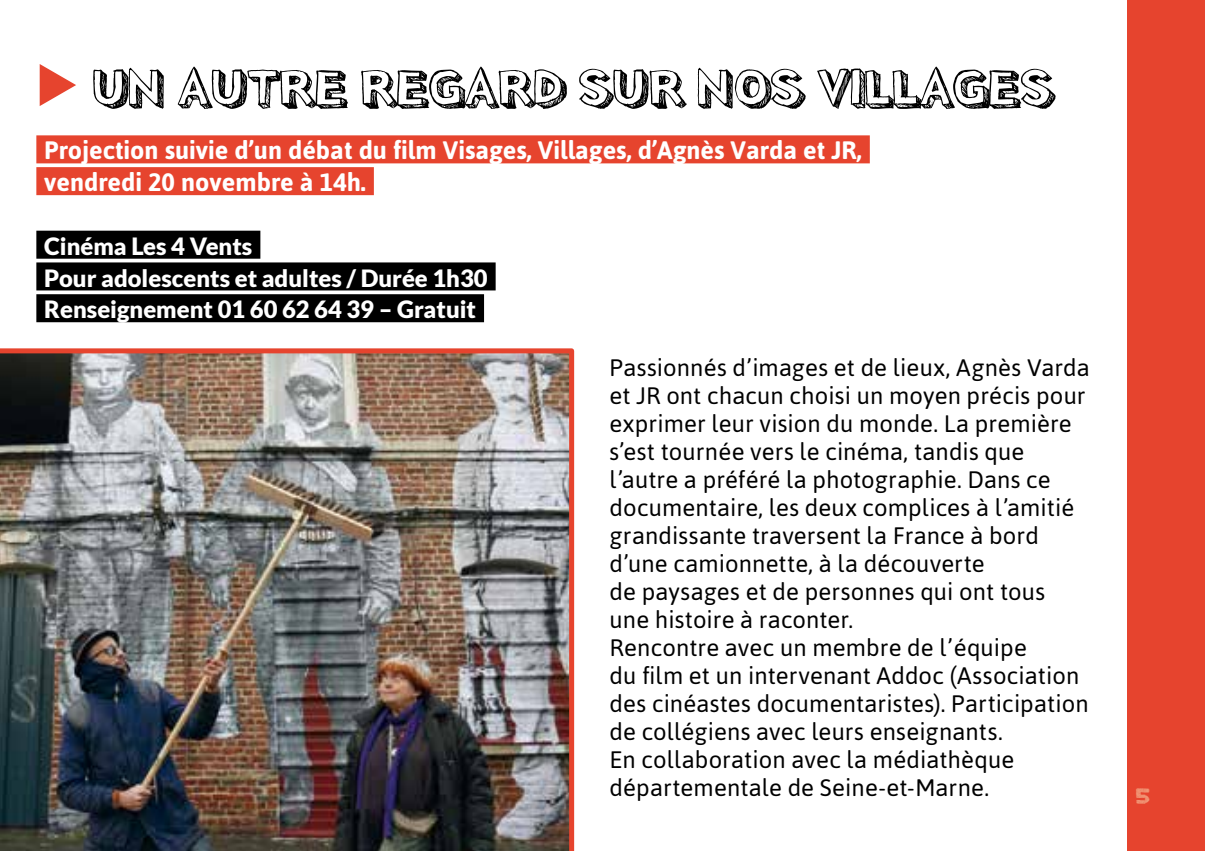
<style>
.page{position:relative;width:1205px;height:851px;background:#fff}
.page>*{position:absolute;margin:0;border:0;box-sizing:border-box;transform-origin:0 0}
.t1{font:53.25px "Pointy";letter-spacing:-.04em;color:#000}
.t2{font:27px "HVD Poster";color:#f19777}
.t3{font:700 25.25px/31.8px "Asap";color:#fff}
.t4{font:23.75px/28px "Asap";letter-spacing:.005em;color:#000}
.t5{font:900 23.75px/31.8px "Lato";color:#fff}
.s1{color:#e6442e}
</style>
<div class="page">
<img style="left:0;top:348px;width:574px;height:502px">
<div style="left:1127px;top:0;width:78px;height:850px;background:#e6442e"></div>
<div style="left:36px;top:135px;width:834px;height:28px;background:#e6442e"></div>
<div style="left:36px;top:167px;width:338px;height:28px;background:#e6442e"></div>
<div style="left:36px;top:231px;width:224px;height:28px;background:#000"></div>
<div style="left:36px;top:262px;width:460px;height:28px;background:#000"></div>
<div style="left:36px;top:294px;width:448px;height:28px;background:#000"></div>
<h1 class="t1" style="left:35px;top:60px;width:1022px"><span class="s1">◆</span> UN AUTRE REGARD SUR NOS VILLAGES</h1>
<p class="t3" style="left:44px;top:134px;width:819px">Projection suivie d’un débat du film Visages, Villages, d’Agnès Varda et JR, vendredi 20 novembre à 14h.</p>
<p class="t5" style="left:44px;top:229px;width:445px">Cinéma Les 4 Vents<br>Pour adolescents et adultes / Durée 1h30<br>Renseignement 01 60 62 64 39 – Gratuit</p>
<p class="t4" style="left:609px;top:353px;width:482px">Passionnés d’images et de lieux, Agnès Varda et JR ont chacun choisi un moyen précis pour exprimer leur vision du monde. La première s’est tournée vers le cinéma, tandis que l’autre a préféré la photographie. Dans ce documentaire, les deux complices à l’amitié grandissante traversent la France à bord d’une camionnette, à la découverte<br>de paysages et de personnes qui ont tous une histoire à raconter.<br>Rencontre avec un membre de l’équipe<br>du film et un intervenant Addoc (Association des cinéastes documentaristes). Participation de collégiens avec leurs enseignants.<br>En collaboration avec la médiathèque départementale de Seine-et-Marne.</p>
<p class="t2" style="left:1135px;top:782px;width:17px">5</p>
</div>
